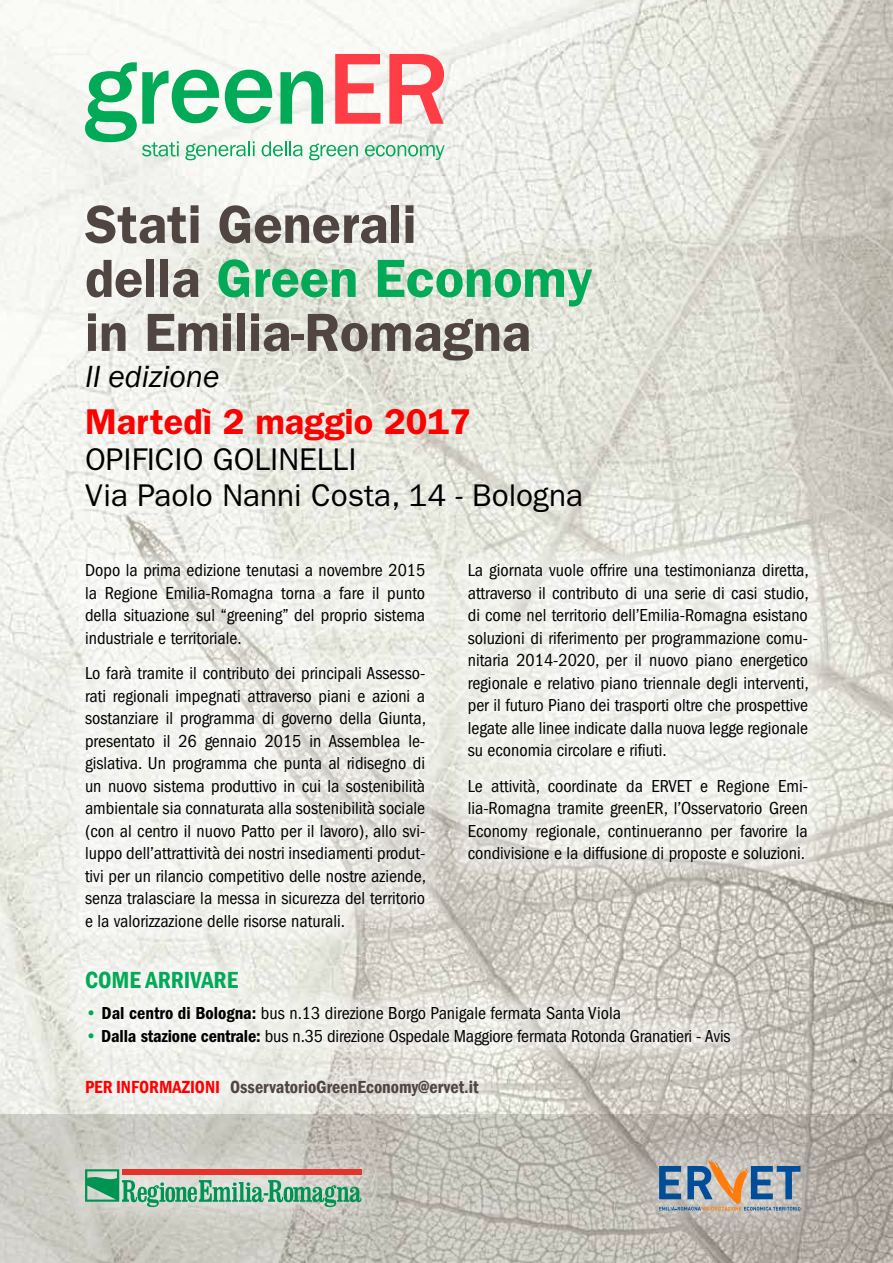
<style>
.page{position:relative;width:893px;height:1263px;background:#fff}
.page>*{position:absolute;margin:0;border:0;box-sizing:border-box;transform-origin:0 0}
.t1{font:600 54px/54px "Franklin Gothic";color:#514541}
.t2{font:600 36px "Franklin Gothic";color:#f00}
.t3{font:31.5px/36px "Franklin Gothic";color:#000}
.t4{font:italic 31.5px "Franklin Gothic";color:#000}
.t5{font:600 condensed 24px "Franklin Gothic";color:#00aa56}
.t6{font:condensed 18px/22.5px "ITC Franklin Gothic Std";color:#000;text-align:justify}
.t7{font:600 condensed 18px "Franklin Gothic";color:#514541}
.s1{color:#00aa56}
.s2{color:#504540}
.s3{font-family:"Franklin Gothic";font-weight:600;color:#00aa56}
.s4{font-family:"ITC Franklin Gothic Std Dm Cd";font-stretch:normal}
.s5{color:#f00}
</style>
<div class="page">
<img style="left:0;top:0;width:893px;height:1114px">
<svg style="left:85px;top:54px;width:360px;height:106px"></svg>
<svg style="left:0;top:1114px;width:893px;height:149px;background:#bfbdb5"></svg>
<svg style="left:620px;top:1125px;width:216px;height:125px;background:#b6b1a9"></svg>
<svg style="left:659px;top:1159px;width:141px;height:51px;background:#969ea5"></svg>
<svg style="left:54px;top:1138px;width:337px;height:99px;background:#cac8c0"></svg>
<svg style="left:85px;top:1169px;width:276px;height:38px;background:#9cae96"></svg>
<svg style="left:64px;top:543px;width:765px;height:405px;fill:#eff0eb"></svg>
<svg style="left:65px;top:952px;width:686px;height:114px"></svg>
<div style="left:61px;top:1055px;width:443px;height:66px;background:#fff;opacity:.75"></div>
<h1 class="t1" style="left:85px;top:197px;width:509px">Stati Generali<br>della <span class="s1">Green Economy </span><span class="s2">in</span> Emilia-Romagna</h1>
<h3 class="t4" style="left:85px;top:357px;width:136px">II edizione</h3>
<h2 class="t2" style="left:85px;top:401px;width:387px">Martedì 2 maggio 2017</h2>
<h3 class="t3" style="left:85px;top:442px;width:500px">OPIFICIO GOLINELLI<br>Via Paolo Nanni Costa, 14 - Bologna</h3>
<p class="t6" style="left:85px;top:559px;width:342px">Dopo la prima edizione tenutasi a novembre 2015 la Regione Emilia-Romagna torna a fare il punto della situazione sul “greening” del proprio sistema industriale e territoriale.</p>
<p class="t6" style="left:85px;top:662px;width:343px">Lo farà tramite il contributo dei principali Assesso&shy;rati regionali impegnati attraverso piani e azioni a sostanziare il programma di governo della Giunta, presentato il 26 gennaio 2015 in Assemblea le&shy;gislativa. Un programma che punta al ridisegno di un nuovo sistema produttivo in cui la sostenibilità ambientale sia connaturata alla sostenibilità sociale (con al centro il nuovo Patto per il lavoro), allo svi&shy;luppo dell’attrattività dei nostri insediamenti produt&shy;tivi per un rilancio competitivo delle nostre aziende, senza tralasciare la messa in sicurezza del territorio e la valorizzazione delle risorse naturali.</p>
<p class="t6" style="left:468px;top:559px;width:343px">La giornata vuole offrire una testimonianza diretta, attraverso il contributo di una serie di casi studio, di come nel territorio dell’Emilia-Romagna esistano soluzioni di riferimento per programmazione comu&shy;nitaria 2014-2020, per il nuovo piano energetico regionale e relativo piano triennale degli interventi, per il futuro Piano dei trasporti oltre che prospettive legate alle linee indicate dalla nuova legge regionale su economia circolare e rifiuti.</p>
<p class="t6" style="left:468px;top:775px;width:342px">Le attività, coordinate da ERVET e Regione Emi&shy;lia-Romagna tramite greenER, l’Osservatorio Green Economy regionale, continueranno per favorire la condivisione e la diffusione di proposte e soluzioni.</p>
<h3 class="t5" style="left:85px;top:964px;width:155px">COME ARRIVARE</h3>
<p class="t6" style="left:85px;top:1002px;width:537px"><span class="s3">•</span> <span class="s4">Dal centro di Bologna:</span> bus n.13 direzione Borgo Panigale fermata Santa Viola</p>
<p class="t6" style="left:85px;top:1025px;width:647px"><span class="s3">•</span> <span class="s4">Dalla stazione centrale:</span> bus n.35 direzione Ospedale Maggiore fermata Rotonda Granatieri - Avis</p>
<p class="t7" style="left:85px;top:1075px;width:395px"><span class="s5">PER INFORMAZIONI</span> OsservatorioGreenEconomy@ervet.it</p>
</div>
